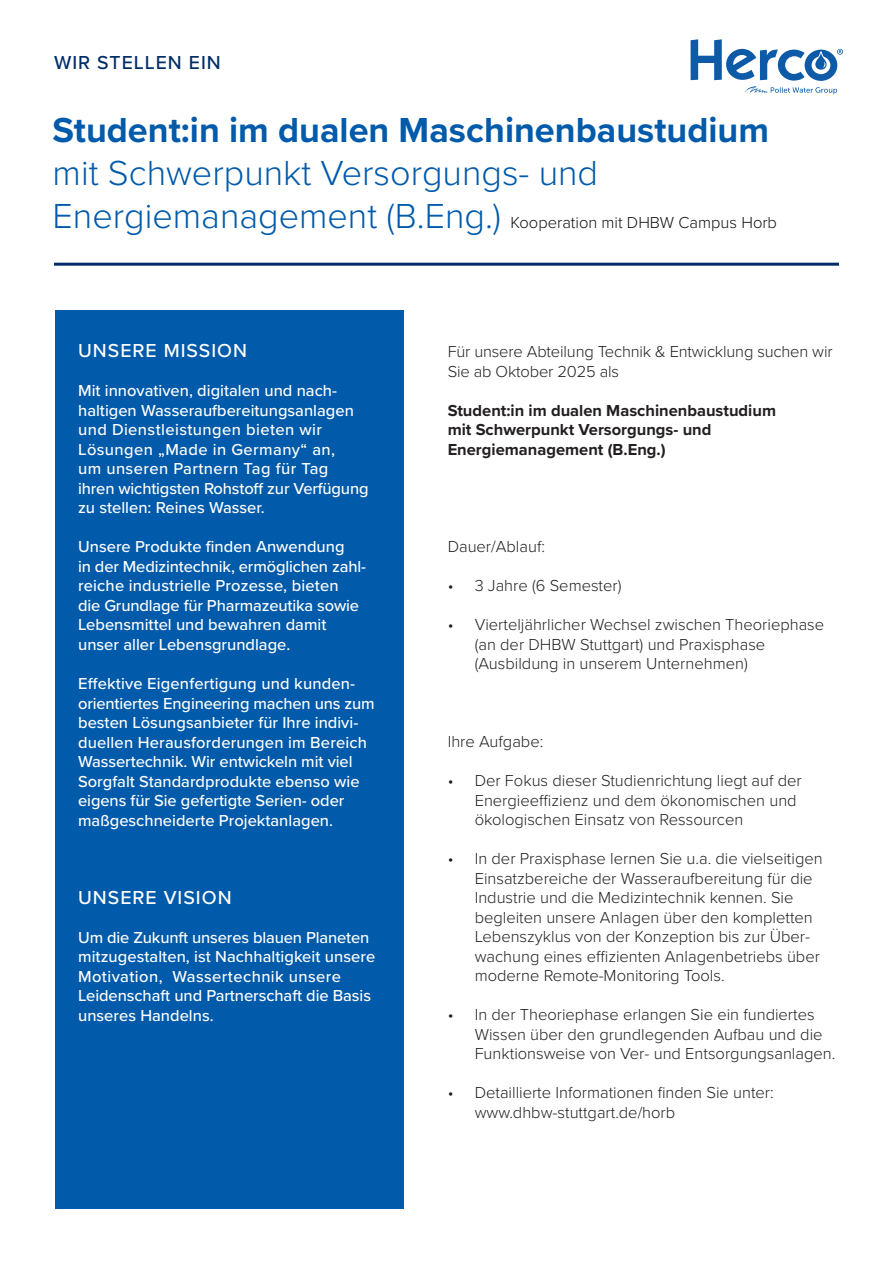
<style>
.page{position:relative;width:893px;height:1263px;background:#fff}
.page>*{position:absolute;margin:0;border:0;box-sizing:border-box;transform-origin:0 0}
.t1{font:700 36px/43.2px "Proxima Nova";color:#015aaa}
.t2{font:500 19.5px "Proxima Nova";letter-spacing:.05em;color:#fff}
.t3{font:500 19.5px "Proxima Nova";letter-spacing:.05em;color:#002d66}
.t4{font:300 16.5px/19.5px "Proxima Nova";color:#231f20}
.t5{font:500 16.5px/19.5px "Proxima Nova";color:#fff}
.t6{font:700 16.5px "Proxima Nova";color:#231f20}
.t7{font:500 16.5px "Proxima Nova";letter-spacing:.025em;color:#fff}
.t8{font:300 16.5px "Proxima Nova";color:#111314}
.s1{font-weight:300}
.s2{font-size:36px;color:#015aaa}
</style>
<div class="page">
<div style="left:55px;top:310px;width:348px;height:899px;background:#015aaa"></div>
<svg style="left:691px;top:39px;width:152px;height:55px"></svg>
<hr style="left:54px;top:263px;width:785px;height:3px;background:#002d66">
<p class="t3" style="left:54px;top:48px;width:168px">WIR STELLEN EIN</p>
<p class="t1" style="left:53px;top:107px;width:718px">Student:in im dualen Maschinenbaustudium <span class="s1">mit Schwerpunkt Versorgungs- und</span></p>
<p class="t8" style="left:53px;top:210px;width:726px"><span class="s2">Energiemanagement (B.Eng.)</span> Kooperation mit DHBW Campus Horb</p>
<p class="t2" style="left:78px;top:336px;width:170px">UNSERE MISSION</p>
<p class="t5" style="left:78px;top:381px;width:260px">Mit innovativen, digitalen und nach-</p>
<p class="t5" style="left:78px;top:400px;width:277px">haltigen Wasseraufbereitungsanlagen und Dienstleistungen bieten wir</p>
<p class="t7" style="left:78px;top:437px;width:259px">Lösungen „Made in Germany“ an,</p>
<p class="t7" style="left:78px;top:457px;width:252px">um unseren Partnern Tag für Tag</p>
<p class="t5" style="left:78px;top:478px;width:292px">ihren wichtigsten Rohstoff zur Verfügung zu stellen: Reines Wasser.</p>
<p class="t5" style="left:78px;top:537px;width:268px">Unsere Produkte finden Anwendung</p>
<p class="t5" style="left:78px;top:556px;width:289px">in der Medizintechnik, ermöglichen zahl&shy;reiche industrielle Prozesse, bieten</p>
<p class="t5" style="left:78px;top:595px;width:282px">die Grundlage für Pharmazeutika sowie<br>Lebensmittel und bewahren damit</p>
<p class="t5" style="left:78px;top:634px;width:214px">unser aller Lebensgrundlage.</p>
<p class="t5" style="left:78px;top:673px;width:298px">Effektive Eigenfertigung und kunden&shy;orientiertes Engineering machen uns zum besten Lösungsanbieter für Ihre indivi&shy;duellen Herausforderungen im Bereich Wassertechnik. Wir entwickeln mit viel Sorgfalt Standardprodukte ebenso wie eigens für Sie gefertigte Serien- oder maßgeschneiderte Projektanlagen.</p>
<p class="t2" style="left:78px;top:882px;width:155px">UNSERE VISION</p>
<p class="t5" style="left:78px;top:927px;width:299px">Um die Zukunft unseres blauen Planeten mitzugestalten, ist Nachhaltigkeit unsere</p>
<p class="t7" style="left:78px;top:964px;width:265px">Motivation, Wassertechnik unsere</p>
<p class="t5" style="left:78px;top:985px;width:294px">Leidenschaft und Partnerschaft die Basis unseres Handelns.</p>
<p class="t4" style="left:448px;top:341px;width:386px">Für unsere Abteilung Technik &amp; Entwicklung suchen wir<br>Sie ab Oktober 2025 als</p>
<p class="t6" style="left:448px;top:398px;width:330px">Student:in im dualen Maschinenbaustudium</p>
<p class="t6" style="left:448px;top:417px;width:265px">mit Schwerpunkt Versorgungs- und</p>
<p class="t6" style="left:448px;top:437px;width:220px">Energiemanagement (B.Eng.)</p>
<p class="t4" style="left:448px;top:536px;width:99px">Dauer/Ablauf:</p>
<p class="t4" style="left:448px;top:575px;width:175px">• 3 Jahre (6 Semester)</p>
<p class="t4" style="left:475px;top:614px;width:351px;text-indent:-27px">• Vierteljährlicher Wechsel zwischen Theoriephase (an der DHBW Stuttgart) und Praxisphase (Ausbildung in unserem Unternehmen)</p>
<p class="t4" style="left:448px;top:731px;width:97px">Ihre Aufgabe:</p>
<p class="t4" style="left:475px;top:770px;width:329px;text-indent:-27px">• Der Fokus dieser Studienrichtung liegt auf der<br>Energieeffizienz und dem ökonomischen und ökologischen Einsatz von Ressourcen</p>
<p class="t4" style="left:475px;top:848px;width:349px;text-indent:-27px">• In der Praxisphase lernen Sie u.a. die vielseitigen Einsatzbereiche der Wasseraufbereitung für die Industrie und die Medizintechnik kennen. Sie begleiten unsere Anlagen über den kompletten Lebenszyklus von der Konzeption bis zur Über&shy;wachung eines effizienten Anlagenbetriebs über moderne Remote-Monitoring Tools.</p>
<p class="t4" style="left:475px;top:1004px;width:362px;text-indent:-27px">• In der Theoriephase erlangen Sie ein fundiertes<br>Wissen über den grundlegenden Aufbau und die<br>Funktionsweise von Ver- und Entsorgungsanlagen.</p>
<p class="t4" style="left:475px;top:1082px;width:301px;text-indent:-27px">• Detaillierte Informationen finden Sie unter: www.dhbw-stuttgart.de/horb</p>
</div>
